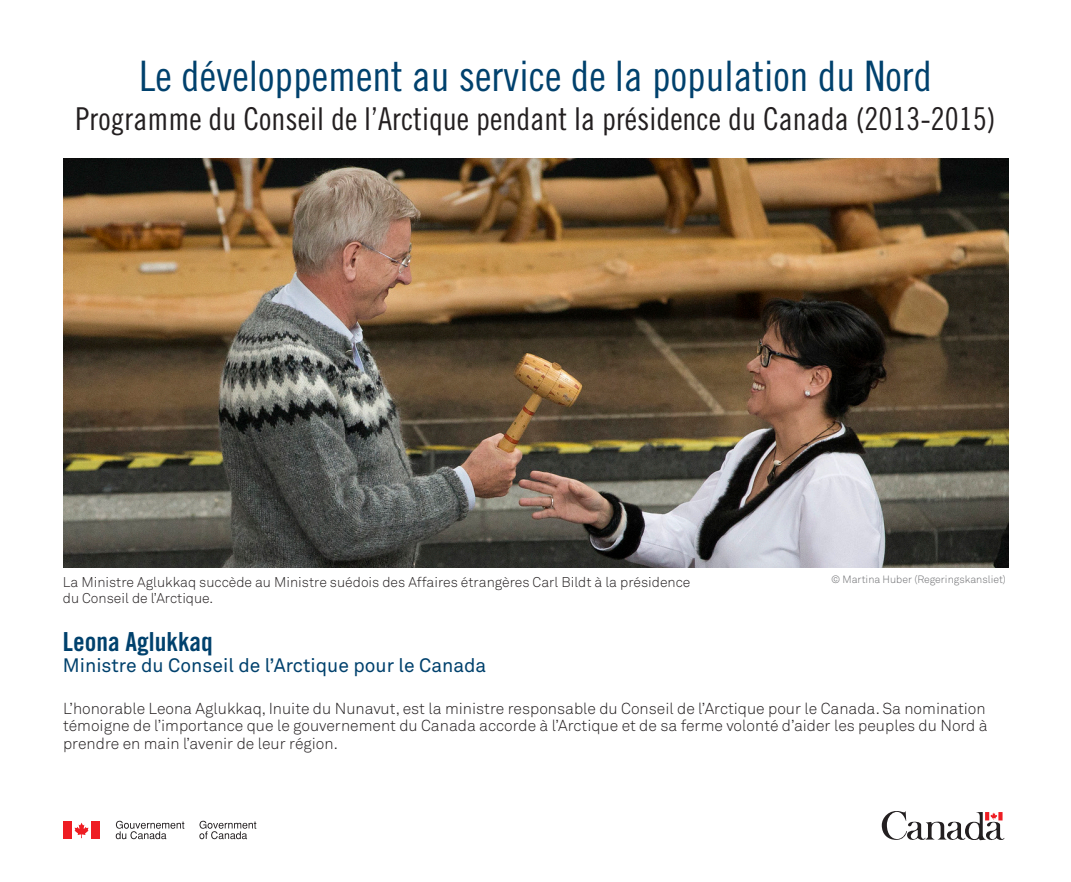
<style>
.page{position:relative;width:1071px;height:882px;background:#fff}
.page>*{position:absolute;margin:0;border:0;box-sizing:border-box;transform-origin:0 0}
.titre{font:42px "Trade Gothic LT Std Cn 18";color:#00416d}
.sous_titre{font:31.5px "Trade Gothic LT Std Cn 18";color:#231f20}
.nom_ministre{font:26.25px "Trade Gothic LT Std Bd Cn 20";color:#00416d}
.titre_ministre{font:19.25px "Akkurat Std";color:#00416d}
.French_body_small{font:300 15.75px/17.5px "Akkurat Std";color:#231f20}
.courant_higlights{font:300 14px/15.8px "Akkurat Std";color:#231f20}
.courant_higlights-2{font:300 10.5px "Akkurat Std";color:#6c6d70}
</style>
<div class="page">
<svg style="left:199px;top:821px;width:57px;height:18px"></svg>
<svg style="left:116px;top:821px;width:68px;height:18px"></svg>
<div style="left:63px;top:821px;width:9px;height:18px;background:#ee1d23"></div>
<svg style="left:75px;top:823px;width:14px;height:15px"></svg>
<div style="left:91px;top:821px;width:9px;height:18px;background:#ee1d23"></div>
<svg style="left:882px;top:811px;width:123px;height:30px"></svg>
<img style="left:63px;top:159px;width:945px;height:408px">
<p class="titre" style="left:139px;top:51px;width:795px">Le développement au service de la population du Nord</p>
<p class="sous_titre" style="left:76px;top:100px;width:921px">Programme du Conseil de l’Arctique pendant la présidence du Canada (2013-2015)</p>
<p class="courant_higlights" style="left:63px;top:574px;width:629px">La Ministre Aglukkaq succède au Ministre suédois des Affaires étrangères Carl Bildt à la présidence du Conseil de l’Arctique.</p>
<p class="nom_ministre" style="left:63px;top:626px;width:152px">Leona Aglukkaq</p>
<p class="titre_ministre" style="left:63px;top:654px;width:425px">Ministre du Conseil de l’Arctique pour le Canada</p>
<p class="courant_higlights-2" style="left:831px;top:573px;width:176px">© Martina Huber (Regeringskansliet)</p>
<p class="French_body_small" style="left:63px;top:699px;width:926px">L’honorable Leona Aglukkaq, Inuite du Nunavut, est la ministre responsable du Conseil de l’Arctique pour le Canada. Sa nomination témoigne de l’importance que le gouvernement du Canada accorde à l’Arctique et de sa ferme volonté d’aider les peuples du Nord à prendre en main l’avenir de leur région.</p>
</div>
